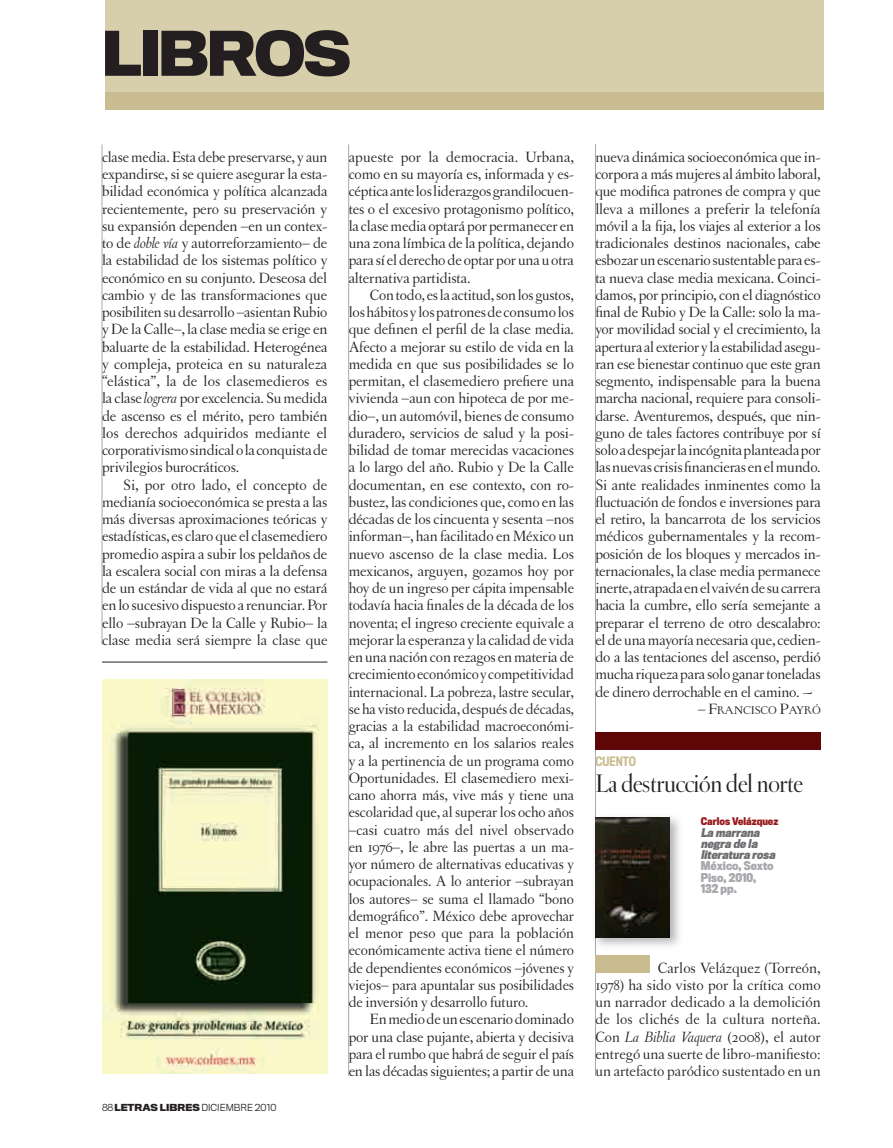
<style>
.page{position:relative;width:893px;height:1148px;background:#fff}
.page>*{position:absolute;margin:0;border:0;box-sizing:border-box;transform-origin:0 0}
.t1{font:700 57px "Titling Gothic FB Normal";letter-spacing:-.04em;color:#231f20}
.t2{font:27px "Letras Display";letter-spacing:-.01em;color:#231f20}
.t3{font:15.75px/17.2px "Letras Oldstyle";letter-spacing:-.01em;color:#231f20;text-align:justify}
.t4{font:500 12px "Titling Gothic FB Cond";color:#c9bc90}
.t5{font:11.85px "Letras Oldstyle Expert";letter-spacing:-.015em;color:#231f20}
.t6{font:italic 700 11.25px/11.2px "Titling Gothic FB Cond";color:#6c6d70}
.t7{font:700 11.25px/11.2px "Titling Gothic FB Cond";color:#a8a9ad}
.t8{font:700 9.75px "Titling Gothic FB Cond";color:#981a1e}
.t9{font:300 9px "Titling Gothic FB Normal";color:#231f20}
.s1{font-style:italic}
.s2{font-weight:700}
.s3{font-size:15.75px}
</style>
<div class="page">
<div style="left:105px;top:0;width:719px;height:110px;background:#d7ceac"></div>
<div style="left:105px;top:92px;width:719px;height:18px;background:#c9bc90"></div>
<hr style="left:102px;top:145px;width:1px;height:500px;background:#a8a9ad">
<hr style="left:348px;top:145px;width:1px;height:931px;background:#a8a9ad">
<hr style="left:595px;top:145px;width:1px;height:931px;background:#a8a9ad">
<img style="left:102px;top:679px;width:225px;height:395px">
<hr style="left:102px;top:662px;width:225px;height:1px;background:#231f20">
<div style="left:595px;top:732px;width:226px;height:18px;background:#5f0607"></div>
<div style="left:595px;top:955px;width:54px;height:17px;background:#c9bc90"></div>
<img style="left:596px;top:817px;width:84px;height:129px">
<img style="left:595px;top:818px;width:75px;height:119px">
<h1 class="t1" style="left:102px;top:18px;width:251px">LIBROS</h1>
<p class="t3" style="left:102px;top:148px;width:227px">clase media. Esta debe preservarse, y aun expandirse, si se quiere asegurar la esta&shy;bilidad económica y política alcanzada recientemente, pero su preservación y su expansión dependen –en un contex&shy;to de <span class="s1">doble vía</span> y autorreforzamiento– de la estabilidad de los sistemas político y económico en su conjunto. Deseosa del cambio y de las transformaciones que posibiliten su desarrollo –asientan Rubio y De la Calle–, la clase media se erige en baluarte de la estabilidad. Heterogénea y compleja, proteica en su naturaleza “elástica”, la de los clasemedieros es la clase <span class="s1">logrera</span> por excelencia. Su medida de ascenso es el mérito, pero también los derechos adquiridos mediante el corporativismo sindical o la conquista de privilegios burocráticos.</p>
<p class="t3" style="left:102px;top:476px;width:227px;text-indent:21px">Si, por otro lado, el concepto de medianía socioeconómica se presta a las más diversas aproximaciones teóricas y estadísticas, es claro que el clasemediero promedio aspira a subir los peldaños de la escalera social con miras a la defensa de un estándar de vida al que no estará en lo sucesivo dispuesto a renunciar. Por ello –subrayan De la Calle y Rubio– la clase media será siempre la clase que</p>
<p class="t9" style="left:102px;top:1102px;width:176px">88 <span class="s2">LETRAS LIBRES</span> DICIEMBRE 2010</p>
<p class="t3" style="left:349px;top:148px;width:227px">apueste por la democracia. Urbana, como en su mayoría es, informada y es&shy;céptica ante los liderazgos grandilocuen&shy;tes o el excesivo protagonismo político, la clase media optará por permanecer en una zona límbica de la política, dejando para sí el derecho de optar por una u otra alternativa partidista.</p>
<p class="t3" style="left:349px;top:286px;width:227px;text-indent:21px">Con todo, es la actitud, son los gustos, los hábitos y los patrones de consumo los que definen el perfil de la clase media.<br>Afecto a mejorar su estilo de vida en la medida en que sus posibilidades se lo permitan, el clasemediero prefiere una vivienda –aun con hipoteca de por me&shy;dio–, un automóvil, bienes de consumo duradero, servicios de salud y la posi&shy;bilidad de tomar merecidas vacaciones a lo largo del año. Rubio y De la Calle documentan, en ese contexto, con ro&shy;bustez, las condiciones que, como en las décadas de los cincuenta y sesenta –nos informan–, han facilitado en México un nuevo ascenso de la clase media. Los mexicanos, arguyen, gozamos hoy por hoy de un ingreso per cápita impensable todavía hacia finales de la década de los noventa; el ingreso creciente equivale a mejorar la esperanza y la calidad de vida en una nación con rezagos en materia de crecimiento económico y competitividad internacional. La pobreza, lastre secular, se ha visto reducida, después de décadas, gracias a la estabilidad macroeconómi&shy;ca, al incremento en los salarios reales y a la pertinencia de un programa como Oportunidades. El clasemediero mexi&shy;cano ahorra más, vive más y tiene una escolaridad que, al superar los ocho años –casi cuatro más del nivel observado en 1976–, le abre las puertas a un ma&shy;yor número de alternativas educativas y ocupacionales. A lo anterior –subrayan los autores– se suma el llamado “bono demográfico”. México debe aprovechar el menor peso que para la población económicamente activa tiene el número de dependientes económicos –jóvenes y viejos– para apuntalar sus posibilidades de inversión y desarrollo futuro.</p>
<p class="t3" style="left:349px;top:1011px;width:227px;text-indent:21px">En medio de un escenario dominado por una clase pujante, abierta y decisiva para el rumbo que habrá de seguir el país en las décadas siguientes; a partir de una</p>
<p class="t3" style="left:595px;top:148px;width:227px">nueva dinámica socioeconómica que in&shy;corpora a más mujeres al ámbito laboral, que modifica patrones de compra y que lleva a millones a preferir la telefonía móvil a la fija, los viajes al exterior a los tradicionales destinos nacionales, cabe esbozar un escenario sustentable para es&shy;ta nueva clase media mexicana. Coinci&shy;damos, por principio, con el diagnóstico final de Rubio y De la Calle: solo la ma&shy;yor movilidad social y el crecimiento, la apertura al exterior y la estabilidad asegu&shy;ran ese bienestar continuo que este gran segmento, indispensable para la buena marcha nacional, requiere para consoli&shy;darse. Aventuremos, después, que nin&shy;guno de tales factores contribuye por sí solo a despejar la incógnita planteada por las nuevas crisis financieras en el mundo.<br>Si ante realidades inminentes como la fluctuación de fondos e inversiones para el retiro, la bancarrota de los servicios médicos gubernamentales y la recom&shy;posición de los bloques y mercados in&shy;ternacionales, la clase media permanece inerte, atrapada en el vaivén de su carrera hacia la cumbre, ello sería semejante a preparar el terreno de otro descalabro: el de una mayoría necesaria que, cedien&shy;do a las tentaciones del ascenso, perdió mucha riqueza para solo ganar toneladas de dinero derrochable en el camino. ~</p>
<p class="t5" style="left:698px;top:703px;width:125px"><span class="s3">– F</span>RANCISCO <span class="s3">P</span>AYRÓ</p>
<p class="t4" style="left:595px;top:754px;width:42px">CUENTO</p>
<h2 class="t2" style="left:595px;top:768px;width:209px">La destrucción del norte</h2>
<p class="t8" style="left:701px;top:816px;width:79px">Carlos Velázquez</p>
<p class="t6" style="left:701px;top:827px;width:78px">La marrana negra de la literatura rosa</p>
<p class="t7" style="left:701px;top:860px;width:74px">México, Sexto<br>Piso, 2010,<br>132 pp.</p>
<p class="t3" style="left:595px;top:959px;width:227px;text-indent:62px">Carlos Velázquez (Torreón, 1978) ha sido visto por la crítica como un narrador dedicado a la demolición de los clichés de la cultura norteña.<br>Con <span class="s1">La Biblia Vaquera</span> (2008), el autor entregó una suerte de libro-manifiesto: un artefacto paródico sustentado en un</p>
</div>
